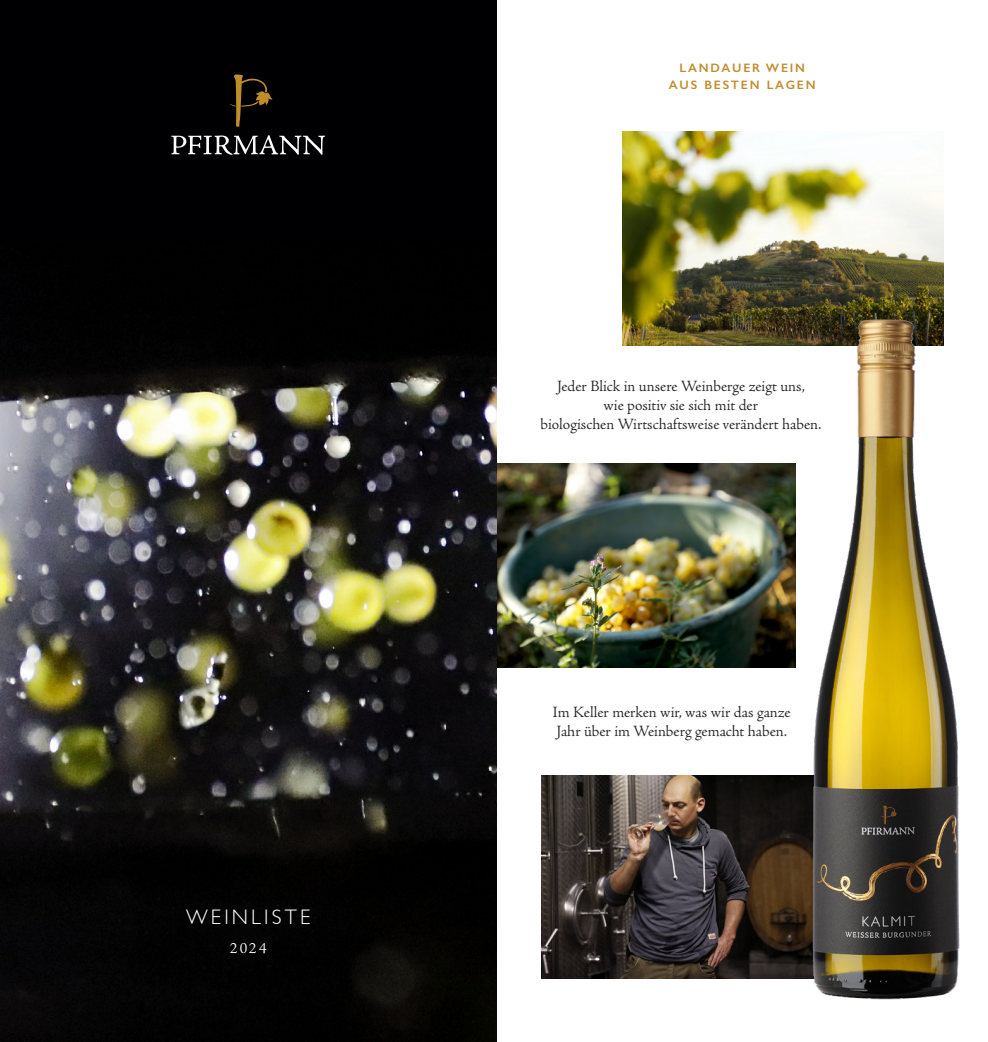
<style>
.page{position:relative;width:988px;height:1042px;background:#fff}
.page>*{position:absolute;margin:0;border:0;box-sizing:border-box;transform-origin:0 0}
.t1{font:300 21px "Gill Sans";letter-spacing:.15em;color:#fff}
.t2{font:300 15.75px/18.9px "Adobe Jenson Pro";color:#231f20;text-align:center}
.t3{font:300 15.75px "Adobe Jenson Pro";color:#fff}
.t4{font:600 12.25px/17.2px "Gill Sans";letter-spacing:.15em;color:#c08d2c;text-align:center}
</style>
<div class="page">
<img style="left:496px;top:463px;width:288px;height:204px">
<img style="left:541px;top:775px;width:243px;height:204px">
<img style="left:622px;top:132px;width:321px;height:214px">
<img style="left:784px;top:276px;width:176px;height:724px">
<img style="left:0;top:238px;width:496px;height:804px">
<div style="left:0;top:0;width:496px;height:238px;background:#000002"></div>
<svg style="left:171px;top:135px;width:154px;height:20px"></svg>
<svg style="left:230px;top:74px;width:42px;height:53px"></svg>
<div style="left:159px;top:880px;width:176px;height:103px;background:#020202"></div>
<h1 class="t1" style="left:186px;top:901px;width:126px">WEINLISTE</h1>
<p class="t3" style="left:230px;top:939px;width:38px">2024</p>
<p class="t4" style="left:668px;top:59px;width:148px">LANDAUER WEIN<br>AUS BESTEN LAGEN</p>
<p class="t2" style="left:540px;top:377px;width:282px">Jeder Blick in unsere Weinberge zeigt uns,<br>wie positiv sie sich mit der<br>biologischen Wirtschaftsweise verändert haben.</p>
<p class="t2" style="left:552px;top:703px;width:239px;text-align:left">Im Keller merken wir, was wir das ganze<br>Jahr über im Weinberg gemacht haben.</p>
</div>
